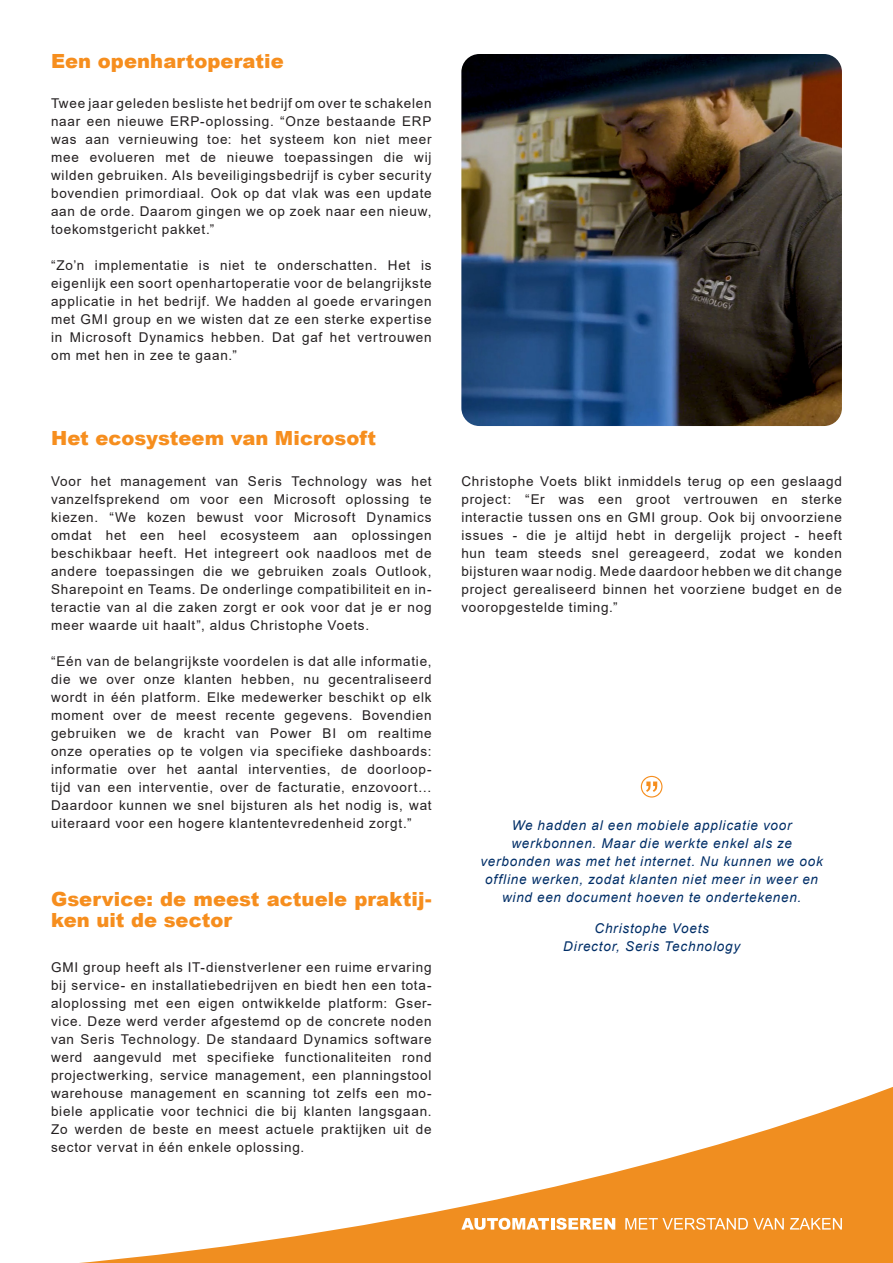
<style>
.page{position:relative;width:893px;height:1263px;background:#fff}
.page>*{position:absolute;margin:0;border:0;box-sizing:border-box;transform-origin:0 0}
.Tussentitel{font:900 19.5px/21px "Arial";letter-spacing:.005em;color:#f68e1e}
.Body_Tekst{font:13.5px/18px "Arial";letter-spacing:.055em;color:#231f20;text-align:justify}
.Citaat_Blauw{font:italic 13.5px/18px "Arial";letter-spacing:.055em;color:#002e67;text-align:center}
</style>
<div class="page">
<svg style="left:79px;top:1087px;width:814px;height:176px"></svg>
<svg style="left:461px;top:1218px;width:154px;height:12px"></svg>
<svg style="left:625px;top:1218px;width:159px;height:12px;background:#f4b165"></svg>
<svg style="left:790px;top:1218px;width:52px;height:11px"></svg>
<img style="left:461px;top:54px;width:381px;height:372px">
<svg style="left:641px;top:776px;width:21px;height:21px"></svg>
<p class="Tussentitel" style="left:51px;top:50px;width:234px">Een openhartoperatie</p>
<p class="Body_Tekst" style="left:51px;top:94px;width:382px">Twee jaar geleden besliste het bedrijf om over te schakelen naar een nieuwe ERP-oplossing. “Onze bestaande ERP was aan vernieuwing toe: het systeem kon niet meer mee evolueren met de nieuwe toepassingen die wij wilden gebruiken. Als beveiligingsbedrijf is cyber security bovendien primordiaal. Ook op dat vlak was een update aan de orde. Daarom gingen we op zoek naar een nieuw, toekomstgericht pakket.”</p>
<p class="Body_Tekst" style="left:51px;top:256px;width:382px">“Zo’n implementatie is niet te onderschatten. Het is eigenlijk een soort openhartoperatie voor de belangrijkste applicatie in het bedrijf. We hadden al goede ervaringen met GMI group en we wisten dat ze een sterke expertise in Microsoft Dynamics hebben. Dat gaf het vertrouwen om met hen in zee te gaan.”</p>
<p class="Tussentitel" style="left:51px;top:426px;width:327px">Het ecosysteem van Microsoft</p>
<p class="Body_Tekst" style="left:51px;top:472px;width:382px">Voor het management van Seris Technology was het vanzelfsprekend om voor een Microsoft oplossing te kiezen. “We kozen bewust voor Microsoft Dynamics omdat het een heel ecosysteem aan oplossingen beschikbaar heeft. Het integreert ook naadloos met de andere toepassingen die we gebruiken zoals Outlook, Sharepoint en Teams. De onderlinge compatibiliteit en in&shy;teractie van al die zaken zorgt er ook voor dat je er nog meer waarde uit haalt”, aldus Christophe Voets.</p>
<p class="Body_Tekst" style="left:51px;top:652px;width:382px">“Eén van de belangrijkste voordelen is dat alle informatie, die we over onze klanten hebben, nu gecentraliseerd wordt in één platform. Elke medewerker beschikt op elk moment over de meest recente gegevens. Bovendien gebruiken we de kracht van Power BI om realtime onze operaties op te volgen via specifieke dashboards: informatie over het aantal interventies, de doorloop&shy;tijd van een interventie, over de facturatie, enzovoort… Daardoor kunnen we snel bijsturen als het nodig is, wat uiteraard voor een hogere klantentevredenheid zorgt.”</p>
<p class="Tussentitel" style="left:51px;top:888px;width:382px">Gservice: de meest actuele praktij&shy;ken uit de sector</p>
<p class="Body_Tekst" style="left:51px;top:958px;width:382px">GMI group heeft als IT-dienstverlener een ruime ervaring bij service- en installatiebedrijven en biedt hen een tota&shy;aloplossing met een eigen ontwikkelde platform: Gser&shy;vice. Deze werd verder afgestemd op de concrete noden van Seris Technology. De standaard Dynamics software werd aangevuld met specifieke functionaliteiten rond projectwerking, service management, een planningstool warehouse management en scanning tot zelfs een mo&shy;biele applicatie voor technici die bij klanten langsgaan.<br>Zo werden de beste en meest actuele praktijken uit de sector vervat in één enkele oplossing.</p>
<p class="Body_Tekst" style="left:461px;top:472px;width:382px">Christophe Voets blikt inmiddels terug op een geslaagd project: “Er was een groot vertrouwen en sterke interactie tussen ons en GMI group. Ook bij onvoorziene issues - die je altijd hebt in dergelijk project - heeft hun team steeds snel gereageerd, zodat we konden bijsturen waar nodig. Mede daardoor hebben we dit change project gerealiseerd binnen het voorziene budget en de vooropgestelde timing.”</p>
<p class="Citaat_Blauw" style="left:480px;top:817px;width:344px">We hadden al een mobiele applicatie voor werkbonnen. Maar die werkte enkel als ze verbonden was met het internet. Nu kunnen we ook offline werken, zodat klanten niet meer in weer en wind een document hoeven te ondertekenen.</p>
<p class="Citaat_Blauw" style="left:563px;top:919px;width:178px">Christophe Voets<br>Director, Seris Technology</p>
</div>
